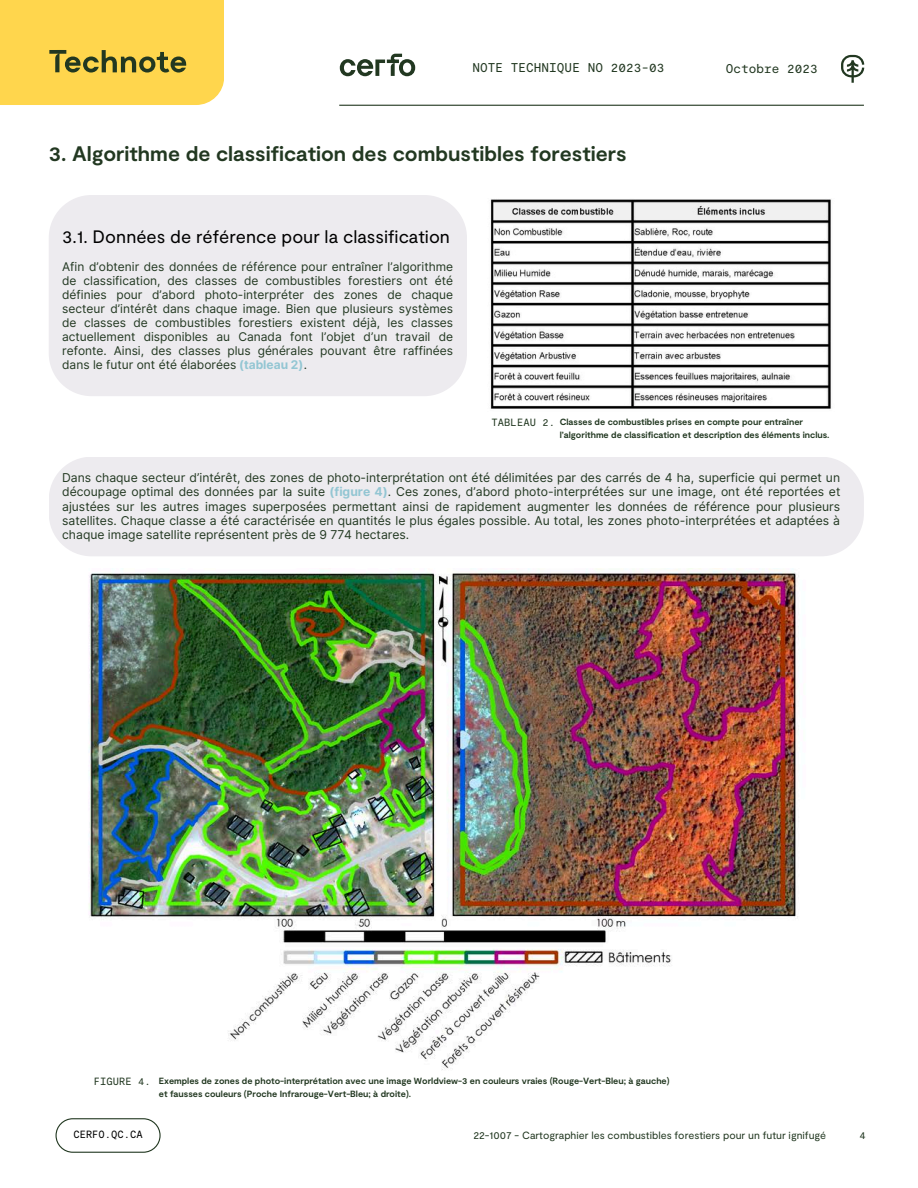
<style>
.page{position:relative;width:918px;height:1188px;background:#fff}
.page>*{position:absolute;margin:0;border:0;box-sizing:border-box;transform-origin:0 0}
.t1{font:700 21px "Moderat";color:#223821}
.t2{font:18px "Moderat";color:#000}
.t3{font:12.75px "Moderat Mono Regular";color:#223821}
.t4{font:12.15px/14.2px "Inter";color:#223821;text-align:justify}
.t5{font:12px/14px "Inter";color:#223821;text-align:justify}
.t6{font:10.5px "Moderat";color:#223821}
.t7{font:10.5px "Moderat Mono Regular";letter-spacing:.005em;color:#223821}
.t8{font:10.5px "Moderat Mono Regular";color:#000}
.t9{font:700 9px/12.3px "Moderat";color:#223821}
.s1{font-weight:700;color:#93c6d3}
</style>
<div class="page">
<svg style="left:56px;top:1118px;width:104px;height:35px"></svg>
<svg style="left:0;top:0;width:223px;height:105px;background:#f3ce4b"></svg>
<svg style="left:340px;top:54px;width:75px;height:22px"></svg>
<svg style="left:841px;top:55px;width:23px;height:28px"></svg>
<hr style="left:339px;top:105px;width:525px;height:1px;background:#223821">
<div style="left:49px;top:195px;width:418px;height:201px;background:#edebef"></div>
<div style="left:49px;top:457px;width:815px;height:99px;background:#edebef"></div>
<img style="left:490px;top:199px;width:341px;height:210px">
<img style="left:89px;top:569px;width:710px;height:501px">
<h3 class="t3" style="left:473px;top:60px;width:193px">NOTE TECHNIQUE NO 2023-03</h3>
<h4 class="t3" style="left:726px;top:60px;width:93px">Octobre 2023</h4>
<p class="t1" style="left:49px;top:140px;width:579px">3. Algorithme de classification des combustibles forestiers</p>
<h5 class="t2" style="left:62px;top:225px;width:389px">3.1. Données de référence pour la classification</h5>
<h2 class="t5" style="left:62px;top:260px;width:393px">Afin d’obtenir des données de référence pour entraîner l’algorithme de classification, des classes de combustibles forestiers ont été définies pour d’abord photo-interpréter des zones de chaque secteur d’intérêt dans chaque image. Bien que plusieurs systèmes de classes de combustibles forestiers existent déjà, les classes actuellement disponibles au Canada font l’objet d’un travail de refonte. Ainsi, des classes plus générales pouvant être raffinées dans le futur ont été élaborées <span class="s1">(tableau 2)</span>.</h2>
<p class="t7" style="left:492px;top:416px;width:65px">TABLEAU 2.</p>
<h6 class="t9" style="left:560px;top:416px;width:271px">Classes de combustibles prises en compte pour entraîner l’algorithme de classification et description des éléments inclus.</h6>
<h6 class="t4" style="left:62px;top:471px;width:780px">Dans chaque secteur d’intérêt, des zones de photo-interprétation ont été délimitées par des carrés de 4 ha, superficie qui permet un découpage optimal des données par la suite <span class="s1">(figure 4)</span>. Ces zones, d’abord photo-interprétées sur une image, ont été reportées et ajustées sur les autres images superposées permettant ainsi de rapidement augmenter les données de référence pour plusieurs satellites. Chaque classe a été caractérisée en quantités le plus égales possible. Au total, les zones photo-interprétées et adaptées à chaque image satellite représentent près de 9 774 hectares.</h6>
<p class="t7" style="left:94px;top:1075px;width:59px">FIGURE 4.</p>
<h5 class="t9" style="left:159px;top:1074px;width:512px">Exemples de zones de photo-interprétation avec une image Worldview-3 en couleurs vraies (Rouge-Vert-Bleu; à gauche) et fausses couleurs (Proche Infrarouge-Vert-Bleu; à droite).</h5>
<p class="t8" style="left:73px;top:1128px;width:71px">CERFO.QC.CA</p>
<h1 class="t6" style="left:473px;top:1128px;width:354px">22-1007 - Cartographier les combustibles forestiers pour un futur ignifugé</h1>
<p class="t7" style="left:859px;top:1128px;width:8px">4</p>
</div>
